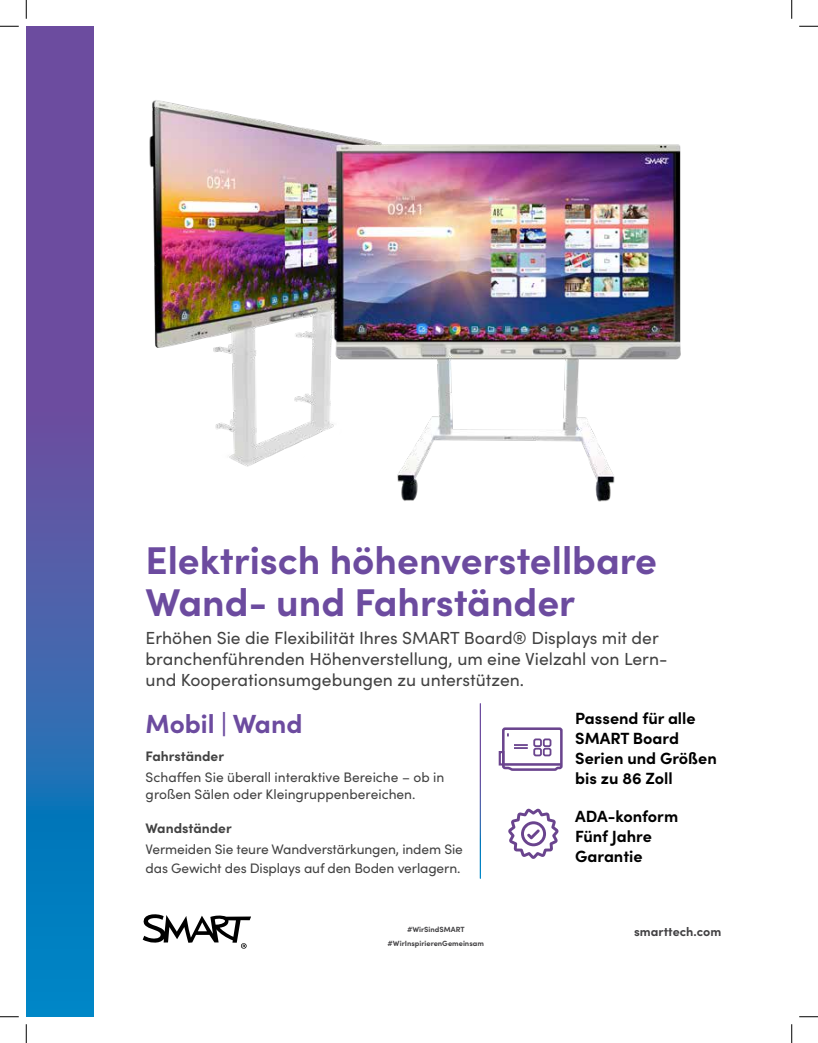
<style>
.page{position:relative;width:818px;height:1043px;background:#fff}
.page>*{position:absolute;margin:0;border:0;box-sizing:border-box;transform-origin:0 0}
.t1{font:700 38.75px/41.2px "Sofia Pro";color:#6c4b9f}
.t2{font:700 26.25px "Sofia Pro";color:#6c4b9f}
.t3{font:17.5px/21px "Sofia Pro";color:#424242}
.t4{font:700 16.25px/20px "Sofia Pro";color:#000}
.t5{font:13.75px/17.5px "Sofia Pro";letter-spacing:-.01em;color:#424242}
.t6{font:700 13.75px "Sofia Pro";color:#424242}
.t7{font:700 12.5px "Sofia Pro";color:#414042}
.t8{font:700 7.5px "Sofia Pro";color:#414042}
.s1{font-family:"Arial"}
</style>
<div class="page">
<svg style="left:508px;top:808px;width:50px;height:50px"></svg>
<img style="left:149px;top:100px;width:532px;height:402px">
<svg style="left:26px;top:26px;width:67px;height:990px;background:#475faa"></svg>
<svg style="left:142px;top:914px;width:109px;height:34px"></svg>
<div style="left:498px;top:751px;width:6px;height:14px;border:2px solid #6a448e"></div>
<svg style="left:500px;top:727px;width:62px;height:44px"></svg>
<svg style="left:0;top:25px;width:19px;height:2px"></svg>
<svg style="left:799px;top:25px;width:19px;height:2px"></svg>
<svg style="left:0;top:1016px;width:19px;height:1px"></svg>
<svg style="left:799px;top:1016px;width:19px;height:1px"></svg>
<svg style="left:25px;top:0;width:2px;height:19px"></svg>
<svg style="left:25px;top:1024px;width:2px;height:18px"></svg>
<svg style="left:791px;top:0;width:1px;height:19px"></svg>
<svg style="left:791px;top:1024px;width:1px;height:18px"></svg>
<h1 class="t1" style="left:146px;top:537px;width:513px">Elektrisch höhenverstellbare<br>Wand- und Fahrständer</h1>
<p class="t3" style="left:146px;top:626px;width:523px">Erhöhen Sie die Flexibilität Ihres SMART Board® Displays mit der branchenführenden Höhenverstellung, um eine Vielzahl von Lern&shy;und Kooperationsumgebungen zu unterstützen.</p>
<h2 class="t2" style="left:146px;top:703px;width:158px">Mobil | Wand</h2>
<p class="t6" style="left:146px;top:746px;width:80px">Fahrständer</p>
<p class="t5" style="left:146px;top:767px;width:300px">Schaffen Sie überall interaktive Bereiche – ob in gro<span class="s1">ß</span>en Sälen oder Kleingruppenbereichen.</p>
<p class="t6" style="left:146px;top:817px;width:87px">Wandständer</p>
<p class="t5" style="left:146px;top:839px;width:319px;line-height:18.8px">Vermeiden Sie teure Wandverstärkungen, indem Sie das Gewicht des Displays auf den Boden verlagern.</p>
<p class="t4" style="left:575px;top:706px;width:143px">Passend für alle<br>SMART Board<br>Serien und Grö<span class="s1">ß</span>en bis zu 86 Zoll</p>
<p class="t4" style="left:575px;top:805px;width:104px">ADA-konform<br>Fünf Jahre<br>Garantie</p>
<p class="t8" style="left:407px;top:923px;width:59px">#WirSindSMART</p>
<p class="t7" style="left:634px;top:922px;width:89px">smarttech.com</p>
<p class="t8" style="left:387px;top:937px;width:98px">#WirInspirierenGemeinsam</p>
</div>
